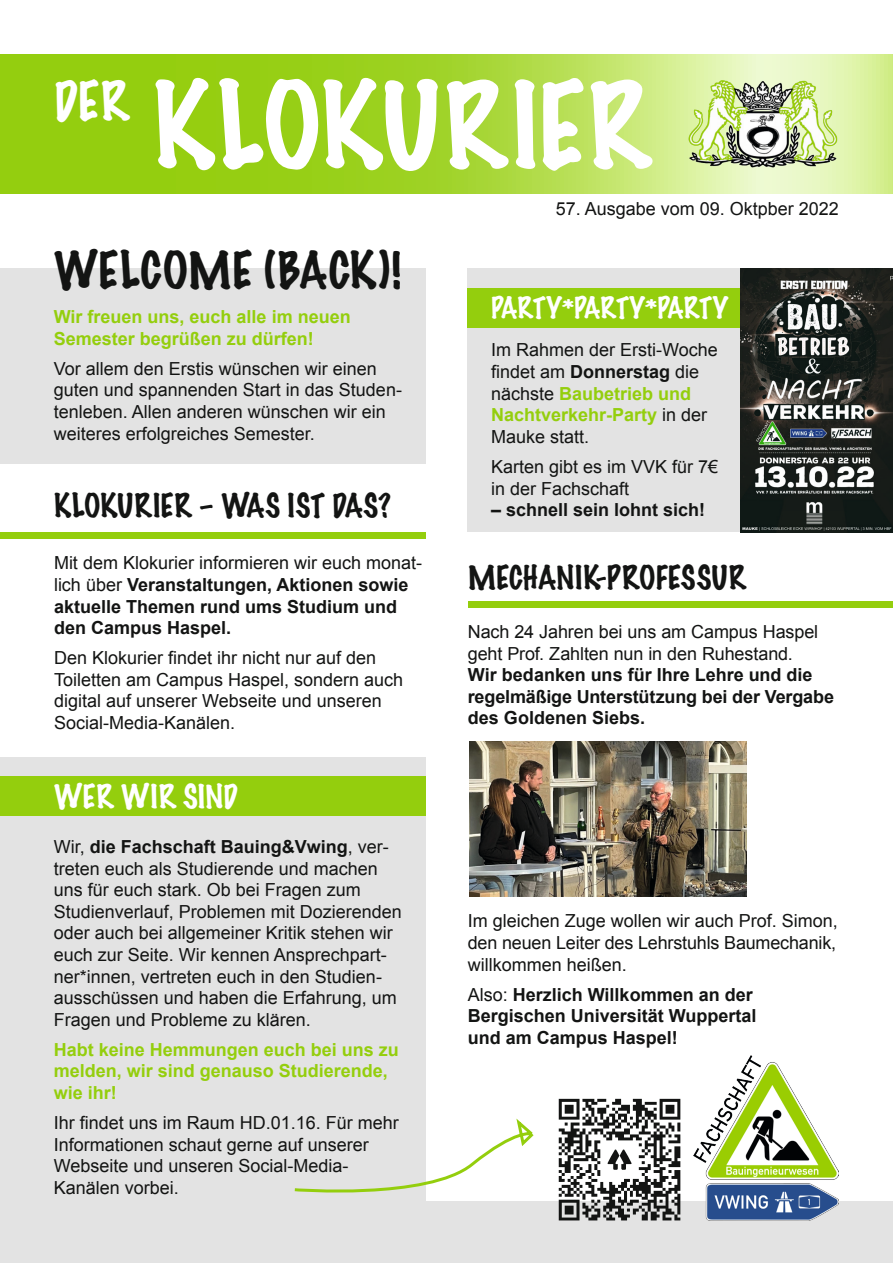
<style>
.page{position:relative;width:893px;height:1263px;background:#fff}
.page>*{position:absolute;margin:0;border:0;box-sizing:border-box;transform-origin:0 0}
.t1{font:100 108.3px "Marker Felt";letter-spacing:.015em;color:#fff}
.t2{font:100 49.35px "Marker Felt";color:#fff}
.t3{font:100 46.5px "Marker Felt";letter-spacing:.02em;color:#131413}
.t4{font:100 30px "Marker Felt";color:#131413}
.t5{font:100 30px "Marker Felt";color:#fff}
.t6{font:100 27px "Marker Felt";color:#fff}
.t7{font:18px/21.6px "Arial";color:#131413}
.t8{font:700 18px/21.6px "Arial";color:#131413}
.t9{font:700 18px/21.6px "Arial";color:#94ce0d}
.s1{font-weight:400}
.s2{font-weight:700}
.s3{font-weight:700;color:#94ce0d}
</style>
<div class="page">
<svg style="left:0;top:54px;width:893px;height:139px;background:#acd940"></svg>
<div style="left:0;top:1201px;width:893px;height:62px;background:#e3e3e3"></div>
<div style="left:0;top:532px;width:425px;height:6px;background:#94ce0d"></div>
<img style="left:689px;top:80px;width:148px;height:87px">
<div style="left:0;top:757px;width:425px;height:451px;background:#e3e3e3"></div>
<div style="left:0;top:268px;width:425px;height:196px;background:#e3e3e3"></div>
<div style="left:0;top:776px;width:425px;height:40px;background:#94ce0d"></div>
<div style="left:468px;top:268px;width:425px;height:264px;background:#e3e3e3"></div>
<div style="left:468px;top:288px;width:425px;height:39px;background:#94ce0d"></div>
<div style="left:468px;top:601px;width:425px;height:7px;background:#94ce0d"></div>
<svg style="left:559px;top:1099px;width:121px;height:121px"></svg>
<img style="left:693px;top:1056px;width:146px;height:164px">
<svg style="left:294px;top:1114px;width:240px;height:86px"></svg>
<img style="left:470px;top:742px;width:276px;height:154px">
<img style="left:741px;top:268px;width:152px;height:264px">
<p class="t2" style="left:54px;top:62px;width:77px">DER</p>
<p class="t1" style="left:153px;top:40px;width:498px">KLOKURIER</p>
<p class="t3" style="left:54px;top:234px;width:349px">WELCOME (BACK)!</p>
<p class="t9" style="left:54px;top:307px;width:298px">Wir freuen uns, euch alle im neuen<br>Semester begrüßen zu dürfen!</p>
<p class="t7" style="left:54px;top:358px;width:350px">Vor allem den Erstis wünschen wir einen guten und spannenden Start in das Studen&shy;tenleben. Allen anderen wünschen wir ein weiteres erfolgreiches Semester.</p>
<p class="t4" style="left:54px;top:482px;width:338px">KLOKURIER – WAS IST DAS?</p>
<p class="t8" style="left:54px;top:553px;width:370px"><span class="s1">Mit dem Klokurier informieren wir euch monat&shy;lich über</span> Veranstaltungen, Aktionen sowie aktuelle Themen rund ums Studium und den Campus Haspel.</p>
<p class="t7" style="left:54px;top:647px;width:351px">Den Klokurier findet ihr nicht nur auf den Toiletten am Campus Haspel, sondern auch digital auf unserer Webseite und unseren Social-Media-Kanälen.</p>
<p class="t5" style="left:54px;top:773px;width:185px">WER WIR SIND</p>
<p class="t7" style="left:54px;top:836px;width:350px">Wir, <span class="s2">die Fachschaft Bauing&amp;Vwing</span>, ver&shy;treten euch als Studierende und machen uns für euch stark. Ob bei Fragen zum Studienverlauf, Problemen mit Dozierenden oder auch bei allgemeiner Kritik stehen wir euch zur Seite. Wir kennen Ansprechpart&shy;ner*innen, vertreten euch in den Studien&shy;ausschüssen und haben die Erfahrung, um Fragen und Probleme zu klären.</p>
<p class="t9" style="left:54px;top:1039px;width:347px">Habt keine Hemmungen euch bei uns zu melden, wir sind genauso Studierende, wie ihr!</p>
<p class="t7" style="left:54px;top:1112px;width:347px">Ihr findet uns im Raum HD.01.16. Für mehr Informationen schaut gerne auf unserer Webseite und unseren Social-Media-Kanälen vorbei.</p>
<p class="t7" style="left:556px;top:198px;width:285px">57. Ausgabe vom 09. Oktpber 2022</p>
<p class="t6" style="left:491px;top:286px;width:238px">PARTY*PARTY*PARTY</p>
<p class="t7" style="left:491px;top:339px;width:228px">Im Rahmen der Ersti-Woche findet am <span class="s2">Donnerstag</span> die nächste <span class="s3">Baubetrieb und<br>Nachtverkehr-Party</span> in der<br>Mauke statt.</p>
<p class="t7" style="left:491px;top:456px;width:229px">Karten gibt es im VVK für 7€ in der Fachschaft</p>
<p class="t8" style="left:491px;top:500px;width:216px">– schnell sein lohnt sich!</p>
<p class="t4" style="left:468px;top:554px;width:280px">MECHANIK-PROFESSUR</p>
<p class="t8" style="left:468px;top:621px;width:368px"><span class="s1">Nach 24 Jahren bei uns am Campus Haspel geht Prof. Zahlten nun in den Ruhestand.<br></span>Wir bedanken uns für Ihre Lehre und die regelmäßige Unterstützung bei der Vergabe des Goldenen Siebs.</p>
<p class="t7" style="left:468px;top:910px;width:372px;text-align:justify">Im gleichen Zuge wollen wir auch Prof. Simon, den neuen Leiter des Lehrstuhls Baumechanik, willkommen heißen.</p>
<p class="t8" style="left:468px;top:984px;width:290px"><span class="s1">Also:</span> Herzlich Willkommen an der<br>Bergischen Universität Wuppertal und am Campus Haspel!</p>
</div>
